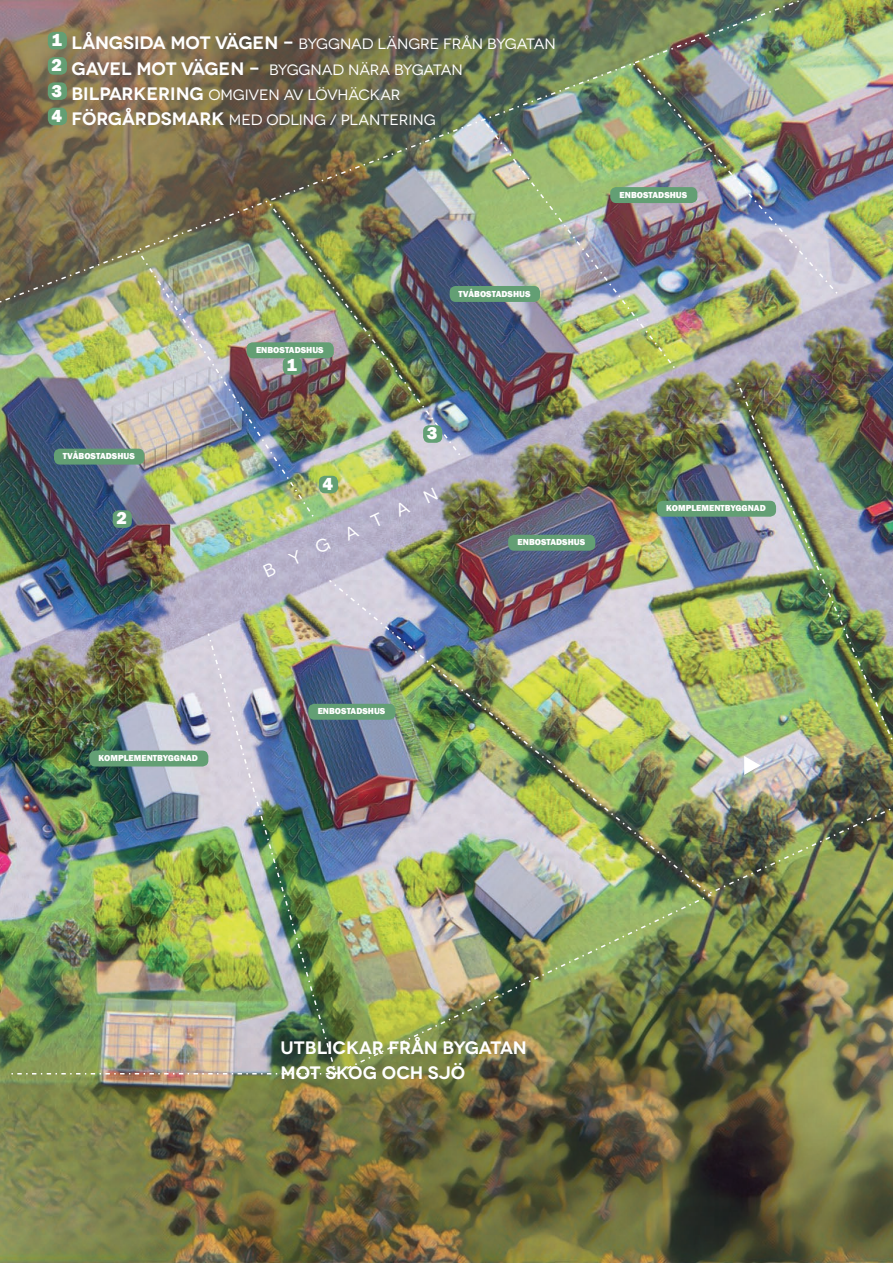
<style>
.page{position:relative;width:893px;height:1263px;background:#fff}
.page>*{position:absolute;margin:0;border:0;box-sizing:border-box;transform-origin:0 0}
.t1{font:600 18px/25.2px "Novecentowide";letter-spacing:-.005em;color:#fff}
.t2{font:18px "Novecentowide";color:#fff}
.t3{font:800 18px "Franklin Gothic";color:#fff}
.t4{font:15px/25.2px "Novecentowide";letter-spacing:-.01em;color:#fff}
.t5{font:800 9px "Franklin Gothic";color:#fff}
.s1{font-weight:600;font-size:18px}
</style>
<div class="page">
<img style="left:0;top:0;width:893px;height:1263px">
<svg style="left:744px;top:756px;width:16px;height:19px"></svg>
<img style="left:206px;top:578px;width:507px;height:498px">
<svg style="left:9px;top:1073px;width:327px;height:1px"></svg>
<img style="left:708px;top:806px;width:185px;height:89px">
<img style="left:317px;top:304px;width:146px;height:155px">
<img style="left:0;top:0;width:803px;height:304px">
<img style="left:631px;top:62px;width:210px;height:236px">
<img style="left:480px;top:117px;width:198px;height:255px">
<img style="left:736px;top:381px;width:157px;height:363px">
<img style="left:136px;top:249px;width:181px;height:272px">
<div style="left:450px;top:286px;width:90px;height:16px;background:#639f74;border-radius:6px"></div>
<div style="left:508px;top:535px;width:87px;height:16px;background:#639f74;border-radius:6px"></div>
<div style="left:657px;top:501px;width:119px;height:16px;background:#639f74;border-radius:6px"></div>
<div style="left:89px;top:750px;width:119px;height:16px;background:#639f74;border-radius:6px"></div>
<div style="left:54px;top:449px;width:90px;height:16px;background:#639f74;border-radius:6px"></div>
<div style="left:308px;top:704px;width:87px;height:16px;background:#639f74;border-radius:6px"></div>
<div style="left:247px;top:342px;width:87px;height:16px;background:#639f74;border-radius:6px"></div>
<div style="left:610px;top:187px;width:87px;height:16px;background:#639f74;border-radius:6px"></div>
<div style="left:283px;top:357px;width:19px;height:18px;background:#639f74;border-radius:6px"></div>
<div style="left:113px;top:510px;width:19px;height:18px;background:#639f74;border-radius:6px"></div>
<div style="left:423px;top:425px;width:19px;height:18px;background:#639f74;border-radius:6px"></div>
<div style="left:319px;top:476px;width:19px;height:17px;background:#639f74;border-radius:6px"></div>
<p class="t4" style="left:52px;top:32px;width:506px"><sup>1</sup> <span class="s1">LÅNGSIDA MOT VÄGEN -</span> BYGGNAD LÄNGRE FRÅN BYGATAN <sup>2</sup> <span class="s1">GAVEL MOT VÄGEN -</span> BYGGNAD NÄRA BYGATAN<br><sup>3</sup> <span class="s1">BILPARKERING</span> OMGIVEN AV LÖVHÄCKAR<br><sup>4</sup> <span class="s1">FÖRGÅRDSMARK</span> MED ODLING / PLANTERING</p>
<p class="t5" style="left:620px;top:189px;width:69px">ENBOSTADSHUS</p>
<p class="t5" style="left:63px;top:450px;width:74px">TVÅBOSTADSHUS</p>
<p class="t3" style="left:116px;top:507px;width:12px">2</p>
<p class="t5" style="left:256px;top:344px;width:69px">ENBOSTADSHUS</p>
<p class="t3" style="left:286px;top:354px;width:12px">1</p>
<p class="t5" style="left:458px;top:288px;width:74px">TVÅBOSTADSHUS</p>
<p class="t3" style="left:427px;top:422px;width:12px">3</p>
<p class="t3" style="left:323px;top:472px;width:12px">4</p>
<p class="t2" style="left:260px;top:563px;width:192px;rotate:-25deg">BYGATAN</p>
<p class="t5" style="left:518px;top:536px;width:69px">ENBOSTADSHUS</p>
<p class="t5" style="left:666px;top:502px;width:101px">KOMPLEMENTBYGGNAD</p>
<p class="t5" style="left:99px;top:752px;width:101px">KOMPLEMENTBYGGNAD</p>
<p class="t5" style="left:318px;top:705px;width:69px">ENBOSTADSHUS</p>
<p class="t1" style="left:281px;top:1035px;width:248px">UTBLICKAR FRÅN BYGATAN<br>MOT SKOG OCH SJÖ</p>
</div>
